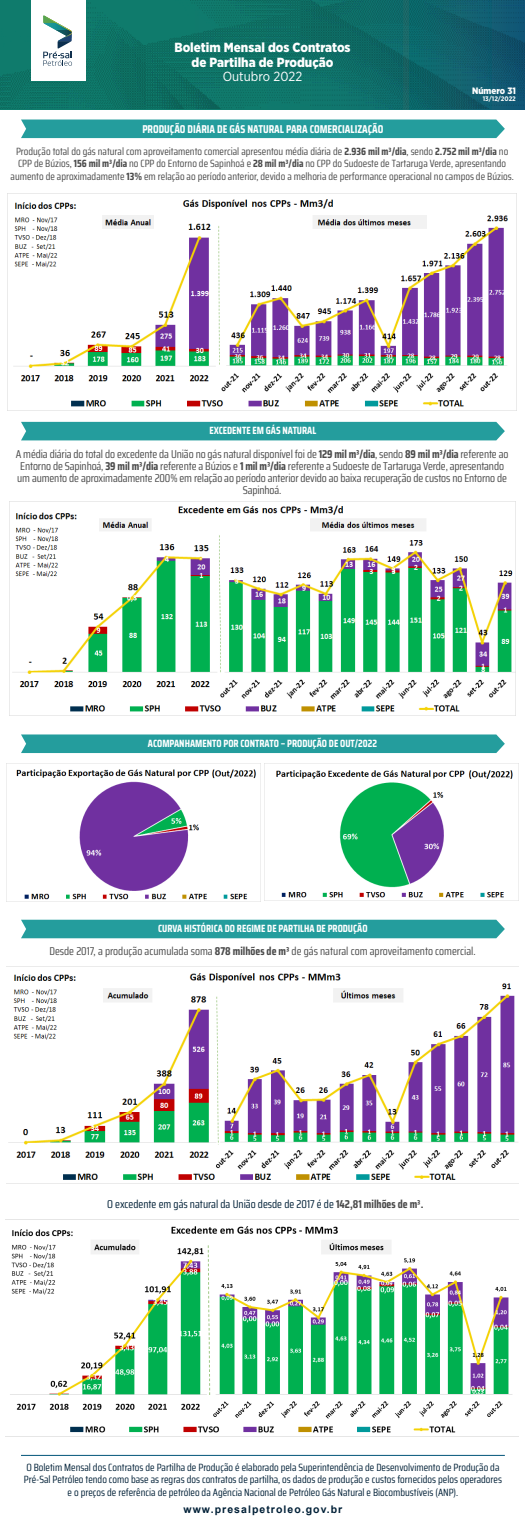
<style>
.page{position:relative;width:525px;height:1532px;background:#fff}
.page>*{position:absolute;margin:0;border:0;box-sizing:border-box;transform-origin:0 0}
.Parágrafo_básico{font:900 13.21px/14.5px "Gotham Narrow";color:#fff;text-align:center}
.Parágrafo_básico-2{font:13.21px "Gotham Narrow";color:#fff}
.t1{font:11.38px/12.2px "Saira Condensed";letter-spacing:-.01em;color:#4a4a4a;text-align:center}
.texto{font:11.38px "Saira Condensed";color:#002037}
.Titulos{font:700 11.38px "Saira Condensed";color:#fff}
.texto-2{font:10.5px/12.6px "Saira Condensed";color:#4a4a4a;text-align:center}
.texto-3{font:10.5px/12.2px "Saira Condensed";color:#002037;text-align:center}
.Titulos-2{font:700 10.5px "Saira Condensed";color:#fff}
.texto-4{font:700 10.5px "Arial";letter-spacing:.1em;color:#002037}
.Parágrafo_básico-3{font:900 9.28px "Gotham Narrow";color:#fff}
.Parágrafo_básico-4{font:700 6.65px "Gotham Narrow";color:#fff}
.s1{font-weight:700}
.s2{font-weight:700;color:#4a4a4a}
</style>
<div class="page">
<svg style="left:0;top:0;width:525px;height:109px;background:#0e6c67"></svg>
<div style="left:31px;top:0;width:54px;height:81px;background:#fff"></div>
<div style="left:21px;top:119px;width:484px;height:19px;background:#249d9d"></div>
<div style="left:21px;top:422px;width:484px;height:18px;background:#249d9d"></div>
<div style="left:21px;top:919px;width:484px;height:19px;background:#249d9d"></div>
<hr style="left:21px;top:1454px;width:484px;height:1px;background:#005478">
<svg style="left:43px;top:15px;width:29px;height:51px"></svg>
<img style="left:8px;top:194px;width:509px;height:217px">
<img style="left:12px;top:505px;width:503px;height:207px">
<img style="left:5px;top:1219px;width:514px;height:214px">
<div style="left:21px;top:734px;width:484px;height:19px;background:#249d9d"></div>
<img style="left:6px;top:763px;width:254px;height:138px">
<img style="left:265px;top:763px;width:254px;height:137px">
<img style="left:6px;top:966px;width:513px;height:214px">
<p class="Parágrafo_básico" style="left:174px;top:40px;width:178px">Boletim Mensal dos Contratos de Partilha de Produção</p>
<p class="Parágrafo_básico-2" style="left:223px;top:68px;width:81px">Outubro 2022</p>
<p class="Parágrafo_básico-3" style="left:472px;top:85px;width:45px">Número 31</p>
<p class="Parágrafo_básico-4" style="left:483px;top:95px;width:35px">13/12/2022</p>
<p class="Titulos" style="left:142px;top:120px;width:243px">PRODUÇÃO DIÁRIA DE GÁS NATURAL PARA COMERCIALIZAÇÃO</p>
<p class="texto-2" style="left:11px;top:144px;width:505px">Produção total do gás natural com aproveitamento comercial apresentou média diária de <span class="s1">2.936 mil m³/dia</span>, sendo <span class="s1">2.752 mil m³/dia</span> no<br>CPP de Búzios, <span class="s1">156 mil m³/dia</span> no CPP do Entorno de Sapinhoá e <span class="s1">28 mil m³/dia</span> no CPP do Sudoeste de Tartaruga Verde, apresentando aumento de aproximadamente <span class="s1">13%</span> em relação ao período anterior, devido a melhoria de performance operacional no campos de Búzios.</p>
<p class="Titulos-2" style="left:210px;top:422px;width:108px">EXCEDENTE EM GÁS NATURAL</p>
<p class="t1" style="left:16px;top:447px;width:494px">A média diária do total do excedente da União no gás natural disponível foi de <span class="s1">129 mil m³/dia</span>, sendo <span class="s1">89 mil m³/dia</span> referente ao Entorno de Sapinhoá, <span class="s1">39 mil m³/dia</span> referente a Búzios e <span class="s1">1 mil m³/dia</span> referente a Sudoeste de Tartaruga Verde, apresentando um aumento de aproximadamente 200% em relação ao período anterior devido ao baixa recuperação de custos no Entorno de Sapinhoá.</p>
<p class="Titulos-2" style="left:148px;top:735px;width:231px">ACOMPANHAMENTO POR CONTRATO – PRODUÇÃO DE OUT/2022</p>
<p class="Titulos-2" style="left:158px;top:920px;width:211px">CURVA HISTÓRICA DO REGIME DE PARTILHA DE PRODUÇÃO</p>
<p class="t1" style="left:49px;top:944px;width:428px">Desde 2017, a produção acumulada soma <span class="s1">878 milhões de m³</span> de gás natural com aproveitamento comercial.</p>
<p class="texto" style="left:107px;top:1195px;width:318px">O excedente em gás natural da União desde de 2017 é de <span class="s2">142,81 milhões de m³.</span></p>
<p class="texto-3" style="left:24px;top:1461px;width:480px">O Boletim Mensal dos Contratos de Partilha de Produção é elaborado pela Superintendência de Desenvolvimento de Produção da<br>Pré-Sal Petróleo tendo como base as regras dos contratos de partilha, os dados de produção e custos fornecidos pelos operadores e o preços de referência de petróleo da Agência Nacional de Petróleo Gás Natural e Biocombustíveis (ANP).</p>
<p class="texto-4" style="left:184px;top:1501px;width:160px">www.presalpetroleo.gov.br</p>
</div>
